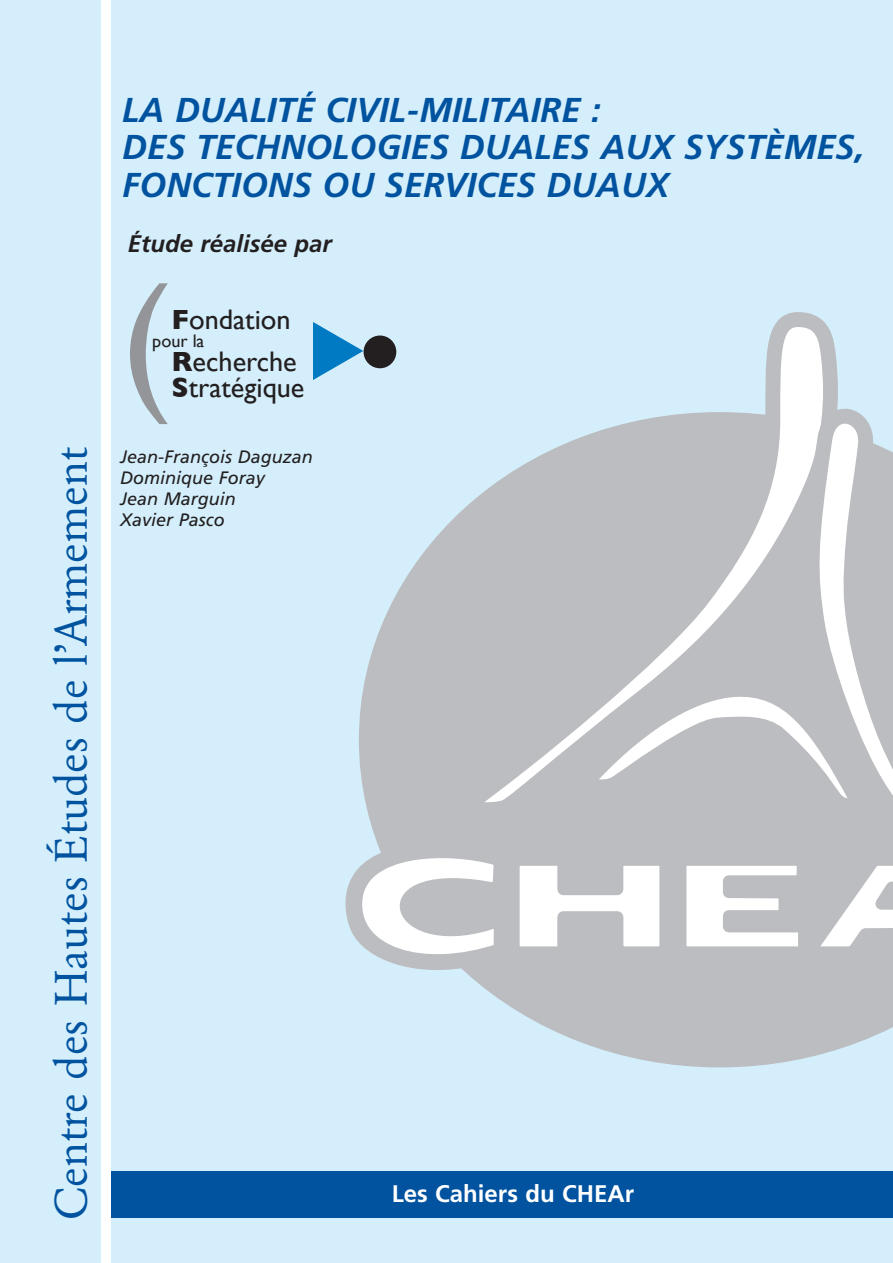
<style>
.page{position:relative;width:893px;height:1263px;background:#d4effb}
.page>*{position:absolute;margin:0;border:0;box-sizing:border-box;transform-origin:0 0}
.t1{font:153px "Gill Sans";color:#939598}
.t2{font:45px "Garamond BE";color:#0153a0}
.t3{font:italic 700 34.5px/37.5px "Frutiger";color:#0153a0}
.t4{font:28.35px/42.8px "Gill Sans";color:#231f20}
.t5{font:700 24px "Frutiger";color:#fff}
.t6{font:italic 700 24px "Frutiger";color:#231f20}
.t7{font:18.15px "Gill Sans";color:#231f20}
.t8{font:italic 18px/21px "Frutiger";color:#231f20}
.s1{font-weight:700}
</style>
<div class="page">
<svg style="left:469px;top:975px;width:424px;height:92px"></svg>
<svg style="left:765px;top:319px;width:73px;height:84px;background:#dde0e2"></svg>
<svg style="left:345px;top:403px;width:548px;height:572px;background:#c8ccd0"></svg>
<div style="left:107px;top:1172px;width:786px;height:46px;background:#0153a0"></div>
<div style="left:101px;top:0;width:10px;height:1263px;background:#fff"></div>
<svg style="left:313px;top:322px;width:50px;height:58px"></svg>
<div style="left:364px;top:335px;width:32px;height:33px;background:#231f20;border-radius:50%"></div>
<p class="t3" style="left:122px;top:93px;width:743px">LA DUALITÉ CIVIL-MILITAIRE :<br>DES TECHNOLOGIES DUALES AUX SYSTÈMES,<br>FONCTIONS OU SERVICES DUAUX</p>
<p class="t6" style="left:128px;top:234px;width:206px">Étude réalisée par</p>
<h1 class="t1" style="left:120px;top:249px;width:51px">(</h1>
<p class="t4" style="left:171px;top:298px;width:127px"><span class="s1">F</span>ondation<br><span class="s1">R</span>echerche</p>
<p class="t4" style="left:171px;top:366px;width:135px"><span class="s1">S</span>tratégique</p>
<p class="t7" style="left:152px;top:330px;width:54px">pour la</p>
<h2 class="t2" style="left:53px;top:1219px;width:774px;rotate:-90deg">Centre des Hautes Études de l’Armement</h2>
<p class="t8" style="left:120px;top:448px;width:194px">Jean-François Daguzan<br>Dominique Foray<br>Jean Marguin<br>Xavier Pasco</p>
<p class="t5" style="left:392px;top:1184px;width:244px">Les Cahiers du CHEAr</p>
</div>
